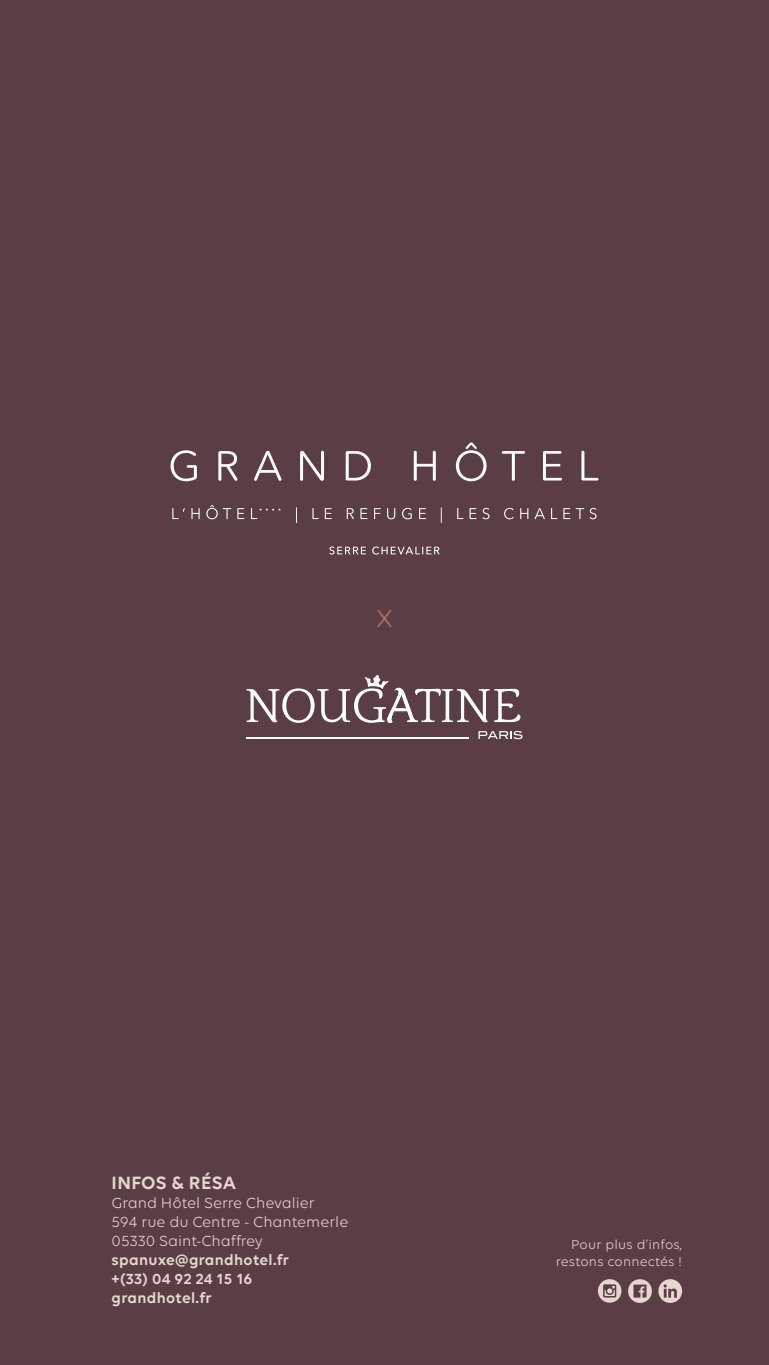
<style>
.page{position:relative;width:769px;height:1365px;background:#fff}
.page>*{position:absolute;margin:0;border:0;box-sizing:border-box;transform-origin:0 0}
.t1{font:300 33.43px "Gilroy";color:#a37763}
.t2{font:600 19.25px "Volte";letter-spacing:.02em;color:#e7d5d0}
.t3{font:15.75px/18.9px "Volte";color:#e7d5d0}
.t4{font:600 15.75px/18.9px "Volte";letter-spacing:.02em;color:#e7d5d0}
.t5{font:13.83px/16.4px "Volte";letter-spacing:.02em;color:#e7d5d0;text-align:right}
</style>
<div class="page">
<div style="left:0;top:0;width:769px;height:1364px;background:#5b3e45"></div>
<svg style="left:598px;top:1278px;width:23px;height:24px"></svg>
<svg style="left:603px;top:1284px;width:13px;height:13px"></svg>
<svg style="left:658px;top:1278px;width:24px;height:24px"></svg>
<svg style="left:663px;top:1284px;width:14px;height:13px"></svg>
<svg style="left:628px;top:1278px;width:24px;height:24px"></svg>
<svg style="left:633px;top:1284px;width:13px;height:13px"></svg>
<svg style="left:172px;top:508px;width:13px;height:11px"></svg>
<svg style="left:191px;top:508px;width:9px;height:11px"></svg>
<svg style="left:206px;top:505px;width:25px;height:14px"></svg>
<svg style="left:237px;top:508px;width:7px;height:11px"></svg>
<svg style="left:251px;top:508px;width:30px;height:11px"></svg>
<svg style="left:296px;top:507px;width:1px;height:16px"></svg>
<svg style="left:312px;top:508px;width:7px;height:11px"></svg>
<svg style="left:325px;top:508px;width:7px;height:11px"></svg>
<svg style="left:347px;top:508px;width:7px;height:11px"></svg>
<svg style="left:360px;top:508px;width:7px;height:11px"></svg>
<svg style="left:374px;top:508px;width:7px;height:11px"></svg>
<svg style="left:387px;top:508px;width:8px;height:11px"></svg>
<svg style="left:402px;top:508px;width:10px;height:11px"></svg>
<svg style="left:419px;top:508px;width:7px;height:11px"></svg>
<svg style="left:441px;top:507px;width:1px;height:16px"></svg>
<svg style="left:457px;top:508px;width:6px;height:11px"></svg>
<svg style="left:469px;top:508px;width:8px;height:11px"></svg>
<svg style="left:483px;top:508px;width:6px;height:11px"></svg>
<svg style="left:504px;top:508px;width:10px;height:11px"></svg>
<svg style="left:520px;top:508px;width:8px;height:11px"></svg>
<svg style="left:535px;top:508px;width:10px;height:11px"></svg>
<svg style="left:551px;top:508px;width:6px;height:11px"></svg>
<svg style="left:563px;top:508px;width:7px;height:11px"></svg>
<svg style="left:576px;top:508px;width:8px;height:11px"></svg>
<svg style="left:590px;top:508px;width:6px;height:11px"></svg>
<svg style="left:171px;top:450px;width:26px;height:31px"></svg>
<svg style="left:218px;top:451px;width:20px;height:30px"></svg>
<svg style="left:254px;top:451px;width:27px;height:30px"></svg>
<svg style="left:300px;top:451px;width:24px;height:30px"></svg>
<svg style="left:346px;top:451px;width:25px;height:29px"></svg>
<svg style="left:414px;top:451px;width:22px;height:30px"></svg>
<svg style="left:456px;top:442px;width:31px;height:39px"></svg>
<svg style="left:502px;top:451px;width:23px;height:30px"></svg>
<svg style="left:543px;top:451px;width:19px;height:29px"></svg>
<svg style="left:581px;top:451px;width:17px;height:29px"></svg>
<svg style="left:329px;top:546px;width:37px;height:8px"></svg>
<svg style="left:372px;top:546px;width:67px;height:8px"></svg>
<hr style="left:246px;top:737px;width:222px;height:1px;background:#fff">
<svg style="left:478px;top:730px;width:44px;height:9px"></svg>
<svg style="left:246px;top:675px;width:274px;height:47px"></svg>
<h1 class="t1" style="left:376px;top:595px;width:18px">x</h1>
<p class="t2" style="left:112px;top:1171px;width:126px">INFOS &amp; RÉSA</p>
<p class="t3" style="left:112px;top:1193px;width:238px">Grand Hôtel Serre Chevalier<br>594 rue du Centre - Chantemerle<br>05330 Saint-Chaffrey</p>
<p class="t4" style="left:112px;top:1249px;width:179px">spanuxe@grandhotel.fr +(33) 04 92 24 15 16 grandhotel.fr</p>
<p class="t5" style="left:556px;top:1236px;width:128px">Pour plus d’infos, restons connectés !</p>
</div>
